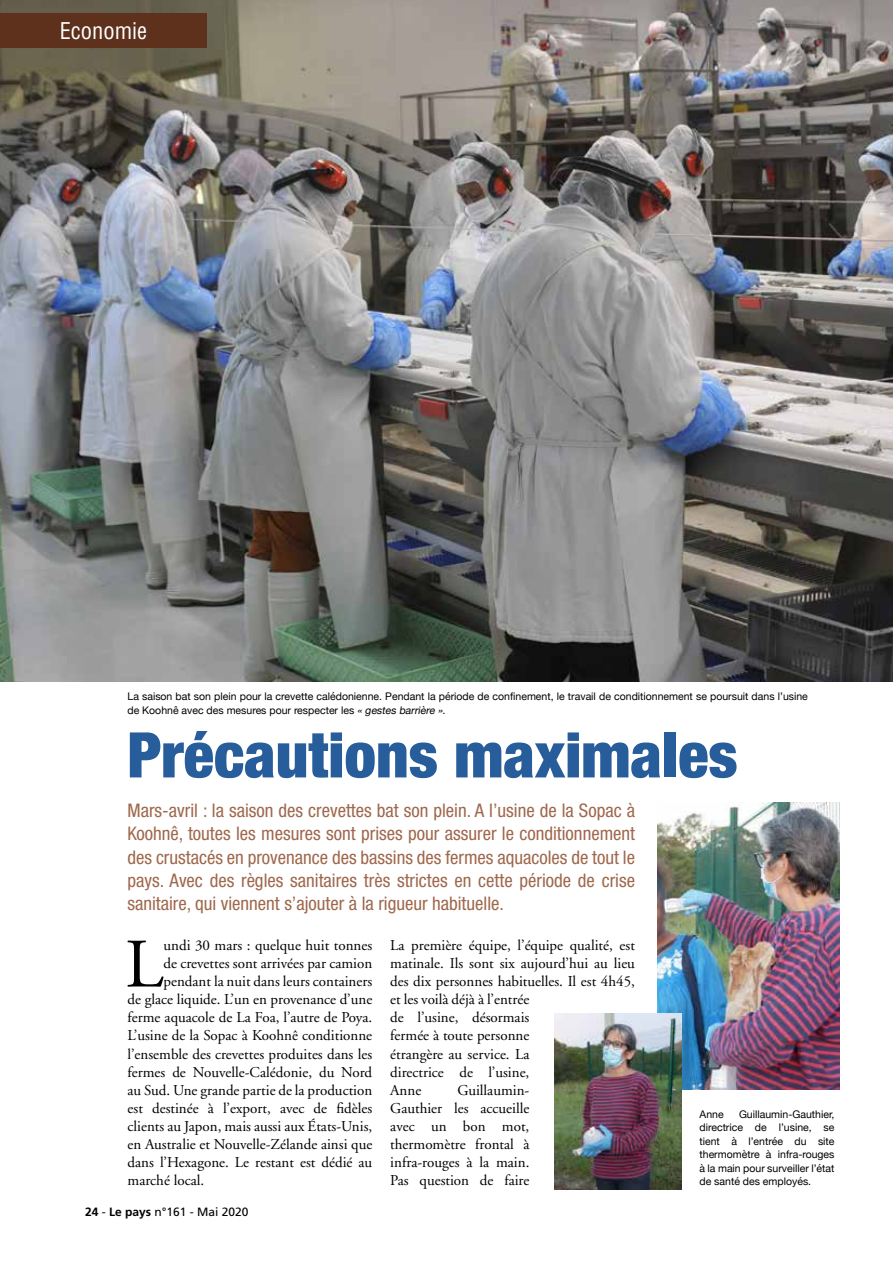
<style>
.page{position:relative;width:893px;height:1263px;background:#fff}
.page>*{position:absolute;margin:0;border:0;box-sizing:border-box;transform-origin:0 0}
.t1{font:69.3px "Adobe Garamond";color:#000}
.t2{font:900 condensed 63px "Helvetica Neue";color:#265d9a}
.t3{font:condensed 22.5px "Helvetica";color:#fff}
.t4{font:condensed 18.75px/23.2px "Helvetica Neue";color:#9f684d;text-align:justify}
.t5{font:15px/18px "Adobe Garamond";color:#000}
.t6{font:12px "Frutiger";color:#000}
.t7{font:10.5px/13.5px "Helvetica Neue";color:#000;text-align:justify}
.s1{font-style:italic}
.s2{font-weight:700}
</style>
<div class="page">
<img style="left:0;top:0;width:893px;height:681px">
<img style="left:657px;top:802px;width:182px;height:287px">
<img style="left:555px;top:1013px;width:127px;height:176px">
<div style="left:0;top:13px;width:207px;height:34px;background:#5e311c"></div>
<h3 class="t3" style="left:60px;top:17px;width:89px">Economie</h3>
<p class="t7" style="left:127px;top:690px;width:682px">La saison bat son plein pour la crevette calédonienne. Pendant la période de confinement, le travail de conditionnement se poursuit dans l’usine de Koohnê avec des mesures pour respecter les <span class="s1">« gestes barrière ».</span></p>
<h2 class="t2" style="left:127px;top:703px;width:612px">Précautions maximales</h2>
<p class="t4" style="left:127px;top:799px;width:509px">Mars-avril : la saison des crevettes bat son plein. A l’usine de la Sopac à Koohnê, toutes les mesures sont prises pour assurer le conditionnement des crustacés en provenance des bassins des fermes aquacoles de tout le pays. Avec des règles sanitaires très strictes en cette période de crise sanitaire, qui viennent s’ajouter à la rigueur habituelle.</p>
<h1 class="t1" style="left:125px;top:927px;width:40px">L</h1>
<p class="t5" style="left:163px;top:937px;width:210px">undi 30 mars : quelque huit tonnes</p>
<p class="t5" style="left:163px;top:955px;width:210px">de crevettes sont arrivées par camion</p>
<p class="t5" style="left:163px;top:973px;width:210px">pendant la nuit dans leurs containers</p>
<p class="t5" style="left:128px;top:991px;width:246px">de glace liquide. L’un en provenance d’une</p>
<p class="t5" style="left:128px;top:1009px;width:246px">ferme aquacole de La Foa, l’autre de Poya.</p>
<p class="t5" style="left:128px;top:1027px;width:246px">L’usine de la Sopac à Koohnê conditionne</p>
<p class="t5" style="left:128px;top:1045px;width:246px">l’ensemble des crevettes produites dans les</p>
<p class="t5" style="left:128px;top:1063px;width:246px">fermes de Nouvelle-Calédonie, du Nord</p>
<p class="t5" style="left:128px;top:1081px;width:246px">au Sud. Une grande partie de la production</p>
<p class="t5" style="left:128px;top:1099px;width:246px">est destinée à l’export, avec de fidèles</p>
<p class="t5" style="left:128px;top:1117px;width:246px">clients au Japon, mais aussi aux États-Unis,</p>
<p class="t5" style="left:128px;top:1135px;width:246px">en Australie et Nouvelle-Zélande ainsi que</p>
<p class="t5" style="left:128px;top:1153px;width:246px">dans l’Hexagone. Le restant est dédié au</p>
<p class="t5" style="left:128px;top:1171px;width:78px">marché local.</p>
<p class="t6" style="left:85px;top:1204px;width:165px"><span class="s2">24</span> - <span class="s2">Le pays</span> n°161 - Mai 2020</p>
<p class="t5" style="left:390px;top:937px;width:246px">La première équipe, l’équipe qualité, est matinale. Ils sont six aujourd’hui au lieu des dix personnes habituelles. Il est 4h45, et les voilà déjà à l’entrée<br>de l’usine, désormais<br>fermée à toute personne<br>étrangère au service. La<br>directrice de l’usine,<br>Anne</p>
<p class="t5" style="left:390px;top:1081px;width:141px;text-align:justify;text-indent:67px">Guillaumin-Gauthier les accueille avec un bon mot, thermomètre frontal à infra-rouges à la main.<br>Pas question de faire</p>
<p class="t7" style="left:699px;top:1108px;width:136px;text-indent:39px">Guillaumin-Gauthier, directrice de l’usine, se tient à l’entrée du site thermomètre à infra-rouges à la main pour surveiller l’état de santé des employés.</p>
<p class="t7" style="left:699px;top:1108px;width:26px">Anne</p>
</div>
